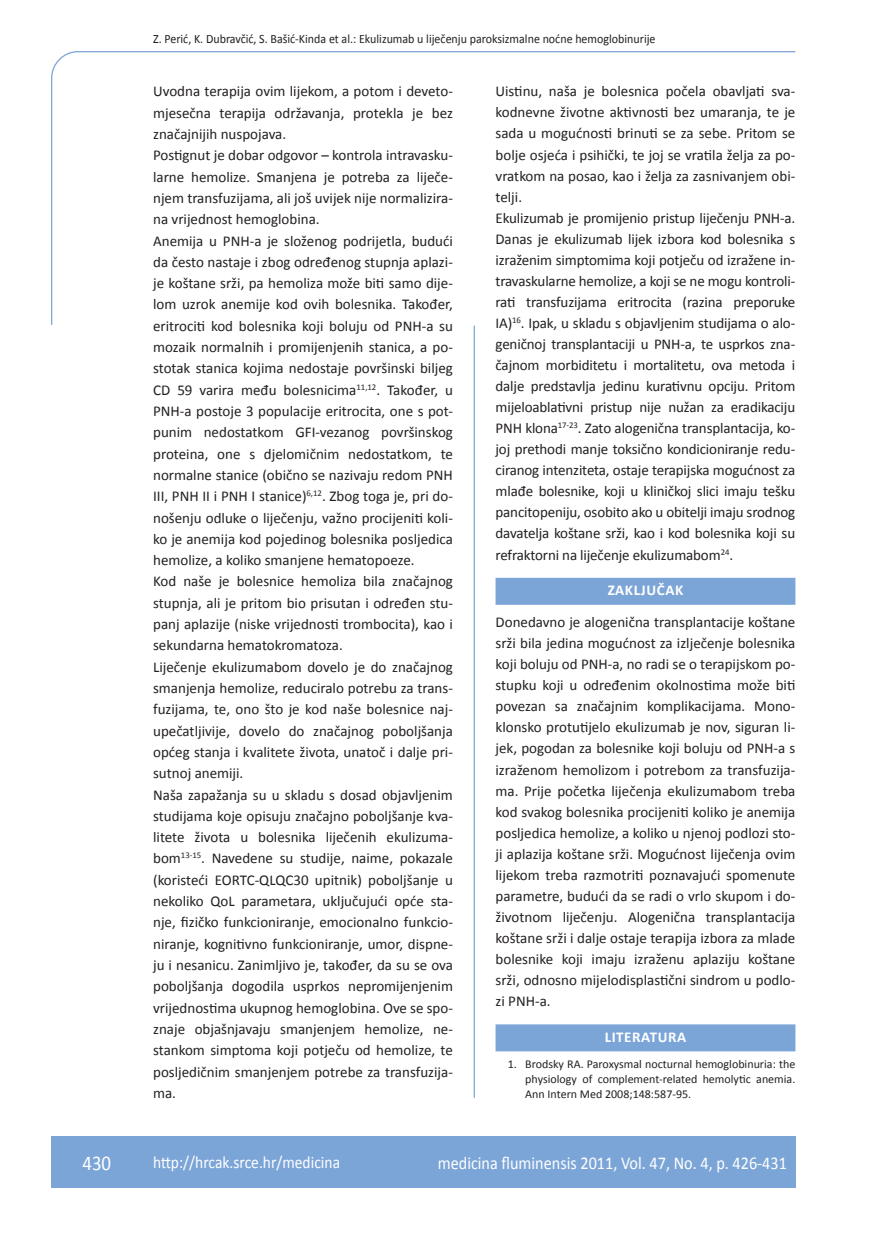
<style>
.page{position:relative;width:872px;height:1234px;background:#fff}
.page>*{position:absolute;margin:0;border:0;box-sizing:border-box;transform-origin:0 0}
.t1{font:21px "Calibri";color:#fff;scale:.9 1}
.t2{font:18px "Calibri";color:#fff;scale:.9 1}
.t3{font:17.25px "Calibri";color:#fff;scale:.9 1}
.osnovni_tekst{font:15px/21.3px "Calibri";color:#231f20;text-align:justify}
.naslov_ruler{font:700 15px "Calibri";letter-spacing:.04em;color:#fff}
.glava{font:12.75px "Calibri";color:#231f20;scale:.94 1}
.literatura{font:12px/15px "Calibri";color:#231f20;text-align:justify}
</style>
<div class="page">
<svg style="left:51px;top:51px;width:745px;height:274px"></svg>
<hr style="left:473px;top:325px;width:2px;height:772px;background:#7ca5d7">
<div style="left:51px;top:1135px;width:744px;height:51px;background:#7ca5d7"></div>
<div style="left:495px;top:577px;width:300px;height:27px;background:#7ca5d7"></div>
<div style="left:495px;top:1024px;width:300px;height:27px;background:#7ca5d7"></div>
<p class="glava" style="left:153px;top:30px;width:536px">Z. Perić, K. Dubravčić, S. Bašić-Kinda et al.: Ekulizumab u liječenju paroksizmalne noćne hemoglobinurije</p>
<p class="osnovni_tekst" style="left:153px;top:80px;width:301px">Uvodna terapija ovim lijekom, a potom i deveto&shy;mjesečna terapija održavanja, protekla je bez značajnijih nuspojava.</p>
<p class="osnovni_tekst" style="left:153px;top:144px;width:301px">Postignut je dobar odgovor – kontrola intravasku&shy;larne hemolize. Smanjena je potreba za liječe&shy;njem transfuzijama, ali još uvijek nije normalizira&shy;na vrijednost hemoglobina.</p>
<p class="osnovni_tekst" style="left:153px;top:229px;width:301px">Anemija u PNH-a je složenog podrijetla, budući da često nastaje i zbog određenog stupnja aplazi&shy;je koštane srži, pa hemoliza može biti samo dije&shy;lom uzrok anemije kod ovih bolesnika. Također, eritrociti kod bolesnika koji boluju od PNH-a su mozaik normalnih i promijenjenih stanica, a po&shy;stotak stanica kojima nedostaje površinski biljeg CD 59 varira među bolesnicima<sup>11,12</sup>. Također, u PNH-a postoje 3 populacije eritrocita, one s pot&shy;punim nedostatkom GFI-vezanog površinskog proteina, one s djelomičnim nedostatkom, te normalne stanice (obično se nazivaju redom PNH III, PNH II i PNH I stanice)<sup>6,12</sup>. Zbog toga je, pri do&shy;nošenju odluke o liječenju, važno procijeniti koli&shy;ko je anemija kod pojedinog bolesnika posljedica hemolize, a koliko smanjene hematopoeze.</p>
<p class="osnovni_tekst" style="left:153px;top:570px;width:301px">Kod naše je bolesnice hemoliza bila značajnog stupnja, ali je pritom bio prisutan i određen stu&shy;panj aplazije (niske vrijednosti trombocita), kao i sekundarna hematokromatoza.</p>
<p class="osnovni_tekst" style="left:153px;top:655px;width:301px">Liječenje ekulizumabom dovelo je do značajnog smanjenja hemolize, reduciralo potrebu za trans&shy;fuzijama, te, ono što je kod naše bolesnice naj&shy;upečatljivije, dovelo do značajnog poboljšanja općeg stanja i kvalitete života, unatoč i dalje pri&shy;sutnoj anemiji.</p>
<p class="osnovni_tekst" style="left:153px;top:783px;width:301px">Naša zapažanja su u skladu s dosad objavljenim studijama koje opisuju značajno poboljšanje kva&shy;litete života u bolesnika liječenih ekulizuma&shy;bom<sup>13-15</sup>. Navedene su studije, naime, pokazale (koristeći EORTC-QLQC30 upitnik) poboljšanje u nekoliko QoL parametara, uključujući opće sta&shy;nje, fizičko funkcioniranje, emocionalno funkcio&shy;niranje, kognitivno funkcioniranje, umor, dispne&shy;ju i nesanicu. Zanimljivo je, također, da su se ova poboljšanja dogodila usprkos nepromijenjenim vrijednostima ukupnog hemoglobina. Ove se spo&shy;znaje objašnjavaju smanjenjem hemolize, ne&shy;stankom simptoma koji potječu od hemolize, te posljedičnim smanjenjem potrebe za transfuzija&shy;ma.</p>
<p class="osnovni_tekst" style="left:495px;top:80px;width:301px">Uistinu, naša je bolesnica počela obavljati sva&shy;kodnevne životne aktivnosti bez umaranja, te je sada u mogućnosti brinuti se za sebe. Pritom se bolje osjeća i psihički, te joj se vratila želja za po&shy;vratkom na posao, kao i želja za zasnivanjem obi&shy;telji.</p>
<p class="osnovni_tekst" style="left:495px;top:206px;width:301px">Ekulizumab je promijenio pristup liječenju PNH-a.<br>Danas je ekulizumab lijek izbora kod bolesnika s izraženim simptomima koji potječu od izražene in&shy;travaskularne hemolize, a koji se ne mogu kontroli&shy;rati transfuzijama eritrocita (razina preporuke IA)<sup>16</sup>. Ipak, u skladu s objavljenim studijama o alo&shy;geničnoj transplantaciji u PNH-a, te usprkos zna&shy;čajnom morbiditetu i mortalitetu, ova metoda i dalje predstavlja jedinu kurativnu opciju. Pritom mijeloablativni pristup nije nužan za eradikaciju PNH klona<sup>17-23</sup>. Zato alogenična transplantacija, ko&shy;joj prethodi manje toksično kondicioniranje redu&shy;ciranog intenziteta, ostaje terapijska mogućnost za mlađe bolesnike, koji u kliničkoj slici imaju tešku pancitopeniju, osobito ako u obitelji imaju srodnog davatelja koštane srži, kao i kod bolesnika koji su refraktorni na liječenje ekulizumabom<sup>24</sup>.</p>
<p class="naslov_ruler" style="left:607px;top:580px;width:77px">ZAKLJUČAK</p>
<p class="osnovni_tekst" style="left:495px;top:611px;width:301px">Donedavno je alogenična transplantacije koštane srži bila jedina mogućnost za izlječenje bolesnika koji boluju od PNH-a, no radi se o terapijskom po&shy;stupku koji u određenim okolnostima može biti povezan sa značajnim komplikacijama. Mono&shy;klonsko protutijelo ekulizumab je nov, siguran li&shy;jek, pogodan za bolesnike koji boluju od PNH-a s izraženom hemolizom i potrebom za transfuzija&shy;ma. Prije početka liječenja ekulizumabom treba kod svakog bolesnika procijeniti koliko je anemija posljedica hemolize, a koliko u njenoj podlozi sto&shy;ji aplazija koštane srži. Mogućnost liječenja ovim lijekom treba razmotriti poznavajući spomenute parametre, budući da se radi o vrlo skupom i do&shy;životnom liječenju. Alogenična transplantacija koštane srži i dalje ostaje terapija izbora za mlade bolesnike koji imaju izraženu aplaziju koštane srži, odnosno mijelodisplastični sindrom u podlo&shy;zi PNH-a.</p>
<p class="naslov_ruler" style="left:604px;top:1027px;width:83px">LITERATURA</p>
<p class="literatura" style="left:525px;top:1055px;width:271px;text-indent:-18px">1. Brodsky RA. Paroxysmal nocturnal hemoglobinuria: the physiology of complement-related hemolytic anemia.<br>Ann Intern Med 2008;148:587-95.</p>
<p class="t1" style="left:82px;top:1149px;width:33px">430</p>
<p class="t3" style="left:153px;top:1150px;width:209px">http://hrcak.srce.hr/medicina</p>
<p class="t2" style="left:438px;top:1151px;width:389px">medicina fluminensis 2011, Vol. 47, No. 4, p. 426-431</p>
</div>
